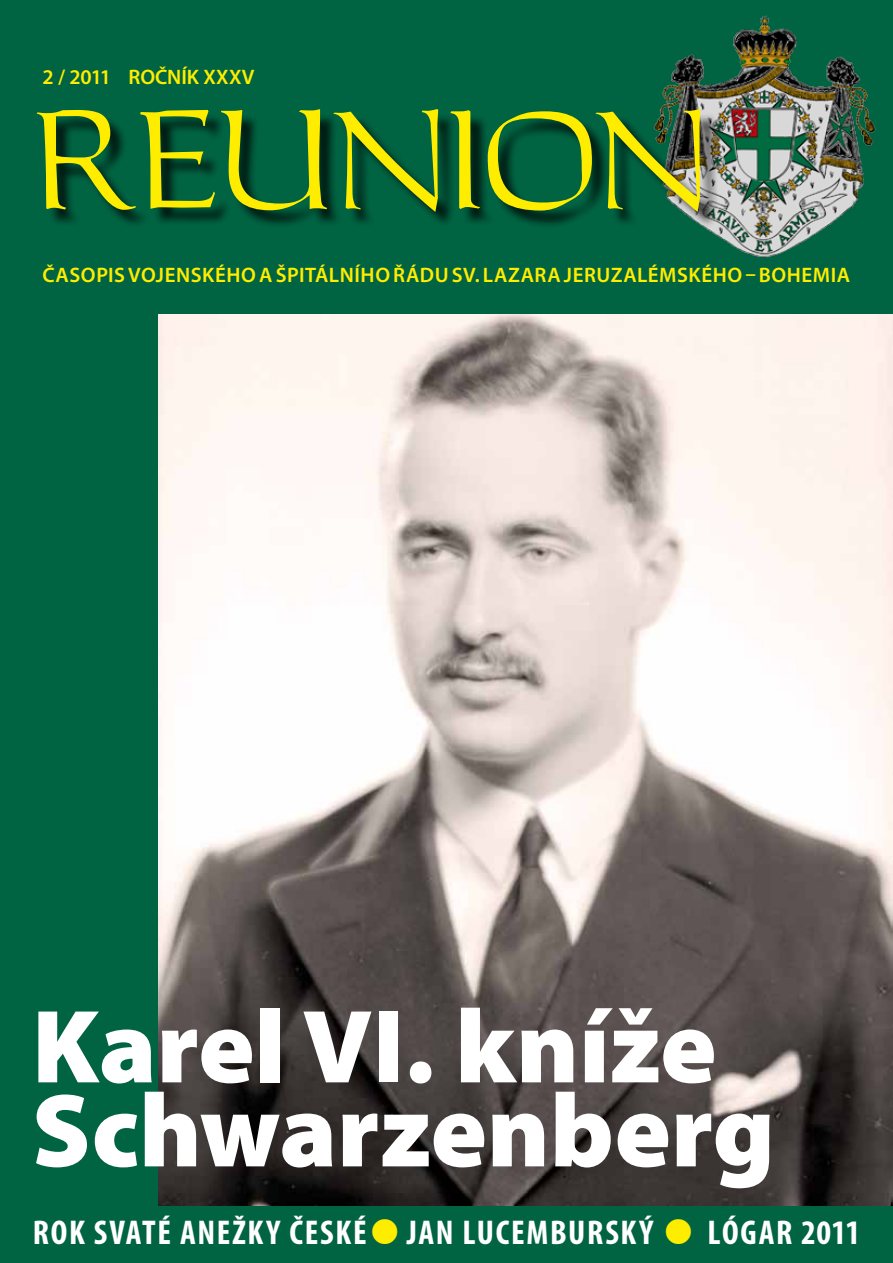
<style>
.page{position:relative;width:893px;height:1263px;background:#fff}
.page>*{position:absolute;margin:0;border:0;box-sizing:border-box;transform-origin:0 0}
.t1{font:127.5px "Carleton CE";letter-spacing:-.035em;color:#ffed00}
.t2{font:900 105px/84px "Myriad Pro";color:#fff}
.t3{font:700 condensed 34.5px "Myriad Pro";letter-spacing:.045em;color:#fff}
.t4{font:600 21px "Myriad Pro";letter-spacing:.025em;color:#ffed00}
</style>
<div class="page">
<img style="left:157px;top:313px;width:736px;height:893px">
<div style="left:0;top:0;width:893px;height:313px;background:#006442"></div>
<div style="left:0;top:306px;width:157px;height:906px;background:#006442"></div>
<img style="left:659px;top:15px;width:217px;height:243px">
<div style="left:39px;top:111px;width:678px;height:117px;background:#000;opacity:.75"></div>
<div style="left:0;top:1206px;width:893px;height:57px;background:#006442"></div>
<p class="t4" style="left:43px;top:63px;width:99px">2 / 2011 ROČNÍK</p>
<p class="t4" style="left:203px;top:63px;width:52px">XXXV</p>
<p class="t1" style="left:32px;top:86px;width:676px">REUNION</p>
<p class="t4" style="left:43px;top:262px;width:809px">ČASOPIS VOJENSKÉHO A ŠPITÁLNÍHO ŘÁDU SV. LAZARA JERUZALÉMSKÉHO – BOHEMIA</p>
<p class="t2" style="left:32px;top:1006px;width:745px">Karel VI. kníže<br>Schwarzenberg</p>
<p class="t3" style="left:33px;top:1211px;width:622px">ROK SVATÉ ANEŽKY ČESKÉ JAN LUCEMBURSKÝ</p>
<p class="t3" style="left:707px;top:1211px;width:154px">LÓGAR 2011</p>
</div>
